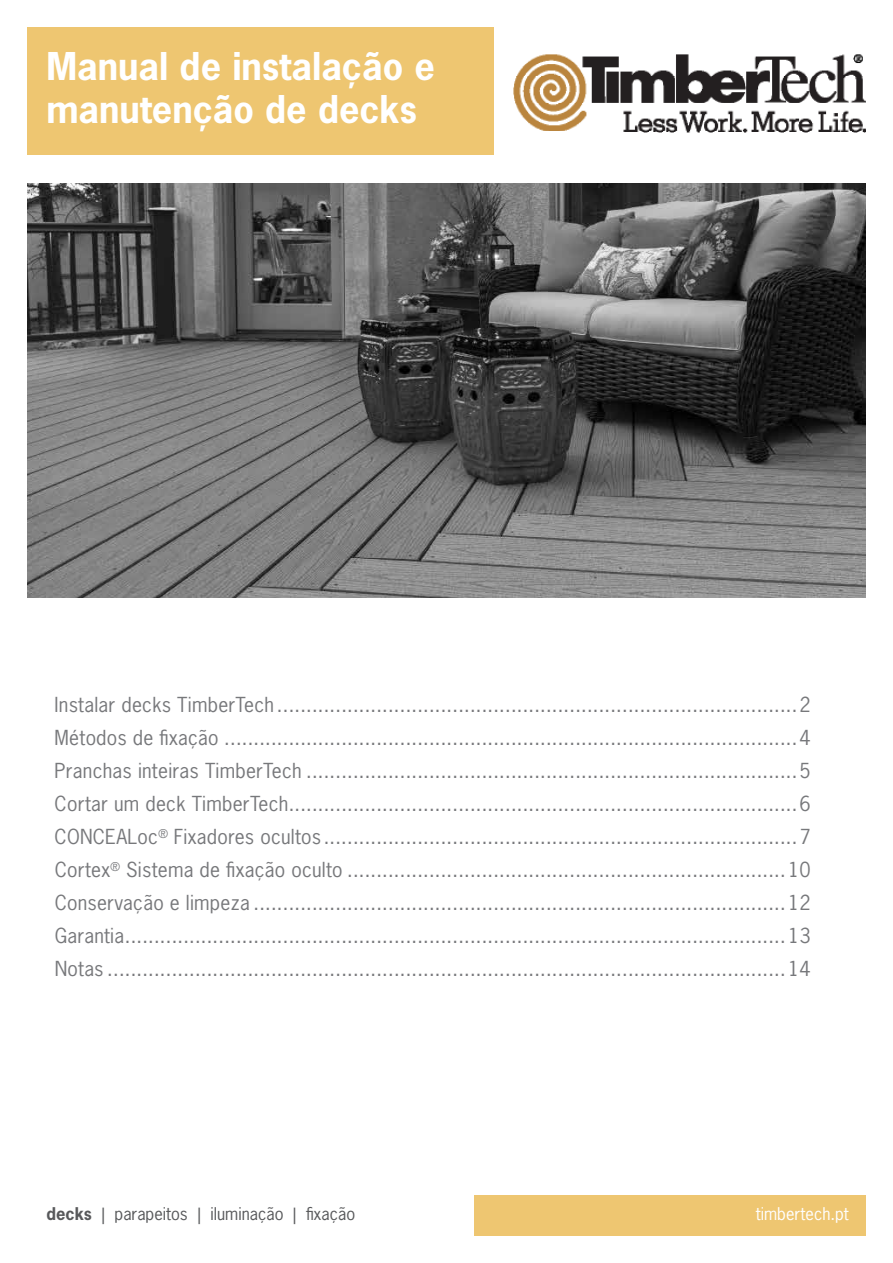
<style>
.page{position:relative;width:893px;height:1263px;background:#fff}
.page>*{position:absolute;margin:0;border:0;box-sizing:border-box;transform-origin:0 0}
.t1{font:700 36px/43.2px "News Gothic Std";color:#fff}
.t2{font:19.5px/33px "News Gothic Std";letter-spacing:.01em;color:#77787b;text-align:justify}
.t3{font:16.5px "News Gothic Std";color:#58595b}
.t4{font:16.5px "News Gothic Std";color:#fff}
.s1{font-weight:700}
</style>
<div class="page">
<img style="left:513px;top:54px;width:353px;height:79px">
<div style="left:27px;top:27px;width:466px;height:128px;background:#eec671"></div>
<div style="left:474px;top:1196px;width:392px;height:40px;background:#eec671"></div>
<img style="left:27px;top:183px;width:839px;height:414px">
<h1 class="t1" style="left:46px;top:44px;width:390px">Manual de instalação e manutenção de decks</h1>
<p class="t2" style="left:55px;top:688px;width:758px">Instalar decks TimberTech .........................................................................................2<br>Métodos de fixação ..................................................................................................4<br>Pranchas inteiras TimberTech ....................................................................................5<br>Cortar um deck TimberTech.......................................................................................6<br>CONCEALoc<sup>®</sup> Fixadores ocultos .................................................................................7<br>Cortex<sup>®</sup> Sistema de fixação oculto ...........................................................................10<br>Conservação e limpeza ...........................................................................................12<br>Garantia.................................................................................................................13<br>Notas ....................................................................................................................14</p>
<p class="t3" style="left:46px;top:1203px;width:310px"><span class="s1">decks</span> | parapeitos | iluminação | fixação</p>
<p class="t4" style="left:756px;top:1203px;width:95px">timbertech.pt</p>
</div>
